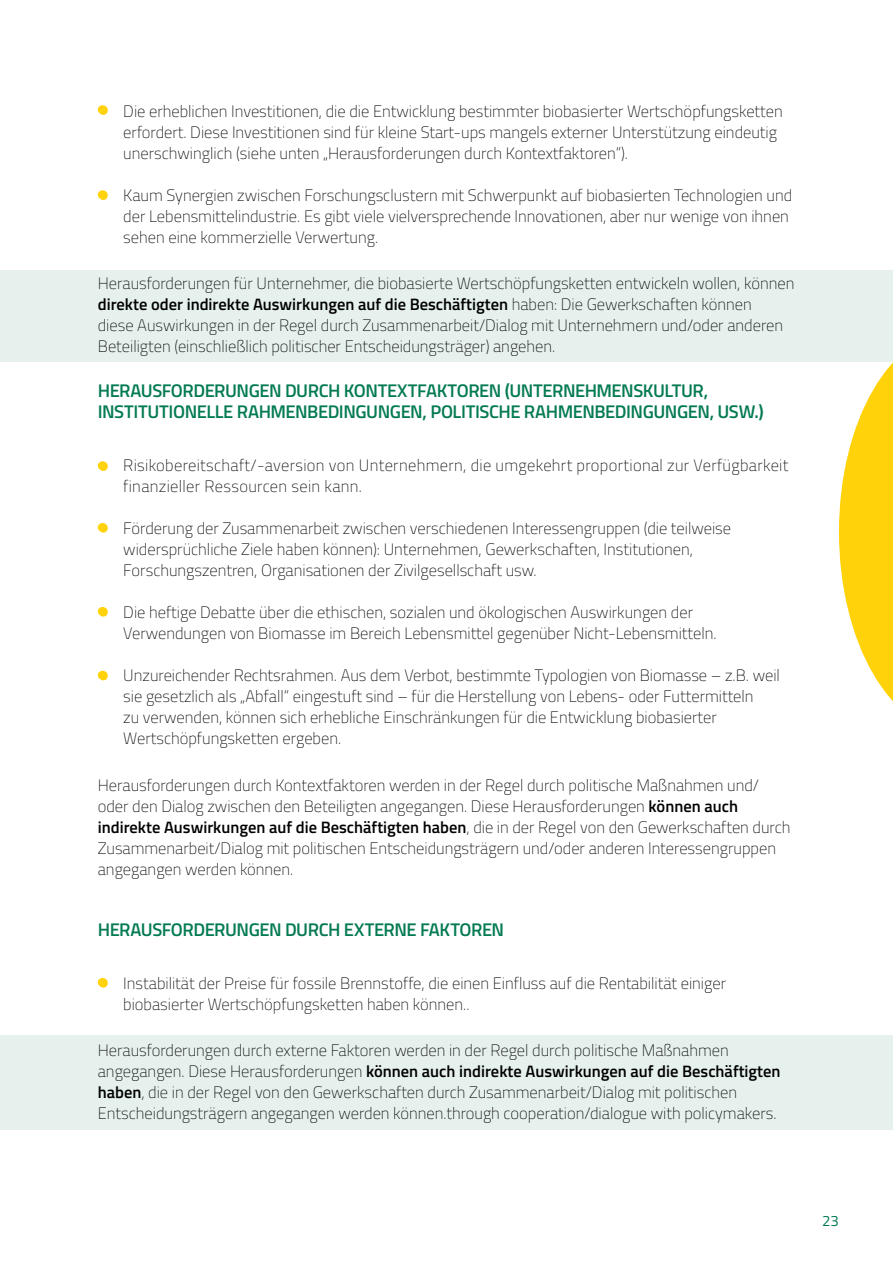
<style>
.page{position:relative;width:893px;height:1263px;background:#fff}
.page>*{position:absolute;margin:0;border:0;box-sizing:border-box;transform-origin:0 0}
.t1{font:600 18.3px/21px "Titillium Web";letter-spacing:-.025em;color:#037a52}
.t2{font:100 16.5px/21px "Titillium Web";color:#000}
.t3{font:100 16.5px/21px "Titillium Web";letter-spacing:.02em;color:#000}
.t4{font:15px "Titillium Web";color:#037a52}
.s1{font-weight:600}
</style>
<div class="page">
<div style="left:0;top:1035px;width:893px;height:95px;background:#e6f1ed"></div>
<div style="left:0;top:270px;width:893px;height:92px;background:#e6f1ed"></div>
<svg style="left:97px;top:523px;width:11px;height:10px"></svg>
<svg style="left:97px;top:607px;width:11px;height:10px"></svg>
<svg style="left:97px;top:671px;width:11px;height:10px"></svg>
<svg style="left:97px;top:978px;width:11px;height:10px"></svg>
<svg style="left:97px;top:105px;width:11px;height:10px"></svg>
<svg style="left:97px;top:190px;width:11px;height:10px"></svg>
<svg style="left:97px;top:461px;width:11px;height:10px"></svg>
<svg style="left:839px;top:362px;width:54px;height:339px"></svg>
<p class="t2" style="left:123px;top:99px;width:661px">Die erheblichen Investitionen, die die Entwicklung bestimmter biobasierter Wertschöpfungsketten erfordert. Diese Investitionen sind für kleine Start-ups mangels externer Unterstützung eindeutig unerschwinglich (siehe unten „Herausforderungen durch Kontextfaktoren“).</p>
<p class="t2" style="left:123px;top:184px;width:670px">Kaum Synergien zwischen Forschungsclustern mit Schwerpunkt auf biobasierten Technologien und der Lebensmittelindustrie. Es gibt viele vielversprechende Innovationen, aber nur wenige von ihnen sehen eine kommerzielle Verwertung.</p>
<p class="t2" style="left:98px;top:272px;width:698px">Herausforderungen für Unternehmer, die biobasierte Wertschöpfungsketten entwickeln wollen, können <span class="s1">direkte oder indirekte Auswirkungen auf die Beschäftigten</span> haben: Die Gewerkschaften können<br>diese Auswirkungen in der Regel durch Zusammenarbeit/Dialog mit Unternehmern und/oder anderen Beteiligten (einschließlich politischer Entscheidungsträger) angehen.</p>
<p class="t1" style="left:98px;top:379px;width:667px">HERAUSFORDERUNGEN DURCH KONTEXTFAKTOREN (UNTERNEHMENSKULTUR,<br>INSTITUTIONELLE RAHMENBEDINGUNGEN, POLITISCHE RAHMENBEDINGUNGEN, USW.)</p>
<p class="t3" style="left:123px;top:453px;width:667px">Risikobereitschaft/-aversion von Unternehmern, die umgekehrt proportional zur Verfügbarkeit finanzieller Ressourcen sein kann.</p>
<p class="t2" style="left:123px;top:517px;width:609px">Förderung der Zusammenarbeit zwischen verschiedenen Interessengruppen (die teilweise widersprüchliche Ziele haben können): Unternehmen, Gewerkschaften, Institutionen,<br>Forschungszentren, Organisationen der Zivilgesellschaft usw.</p>
<p class="t2" style="left:123px;top:601px;width:595px">Die heftige Debatte über die ethischen, sozialen und ökologischen Auswirkungen der<br>Verwendungen von Biomasse im Bereich Lebensmittel gegenüber Nicht-Lebensmitteln.</p>
<p class="t2" style="left:123px;top:664px;width:658px">Unzureichender Rechtsrahmen. Aus dem Verbot, bestimmte Typologien von Biomasse – z.B. weil sie gesetzlich als „Abfall“ eingestuft sind – für die Herstellung von Lebens- oder Futtermitteln<br>zu verwenden, können sich erhebliche Einschränkungen für die Entwicklung biobasierter Wertschöpfungsketten ergeben.</p>
<p class="t2" style="left:98px;top:774px;width:694px">Herausforderungen durch Kontextfaktoren werden in der Regel durch politische Maßnahmen und/ oder den Dialog zwischen den Beteiligten angegangen. Diese Herausforderungen <span class="s1">können auch indirekte Auswirkungen auf die Beschäftigten haben</span>, die in der Regel von den Gewerkschaften durch Zusammenarbeit/Dialog mit politischen Entscheidungsträgern und/oder anderen Interessengruppen angegangen werden können.</p>
<p class="t1" style="left:98px;top:918px;width:408px">HERAUSFORDERUNGEN DURCH EXTERNE FAKTOREN</p>
<p class="t2" style="left:123px;top:972px;width:604px">Instabilität der Preise für fossile Brennstoffe, die einen Einfluss auf die Rentabilität einiger biobasierter Wertschöpfungsketten haben können..</p>
<p class="t2" style="left:98px;top:1039px;width:684px">Herausforderungen durch externe Faktoren werden in der Regel durch politische Maßnahmen angegangen. Diese Herausforderungen <span class="s1">können auch indirekte Auswirkungen auf die Beschäftigten haben</span>, die in der Regel von den Gewerkschaften durch Zusammenarbeit/Dialog mit politischen Entscheidungsträgern angegangen werden können.through cooperation/dialogue with policymakers.</p>
<p class="t4" style="left:822px;top:1210px;width:18px">23</p>
</div>
